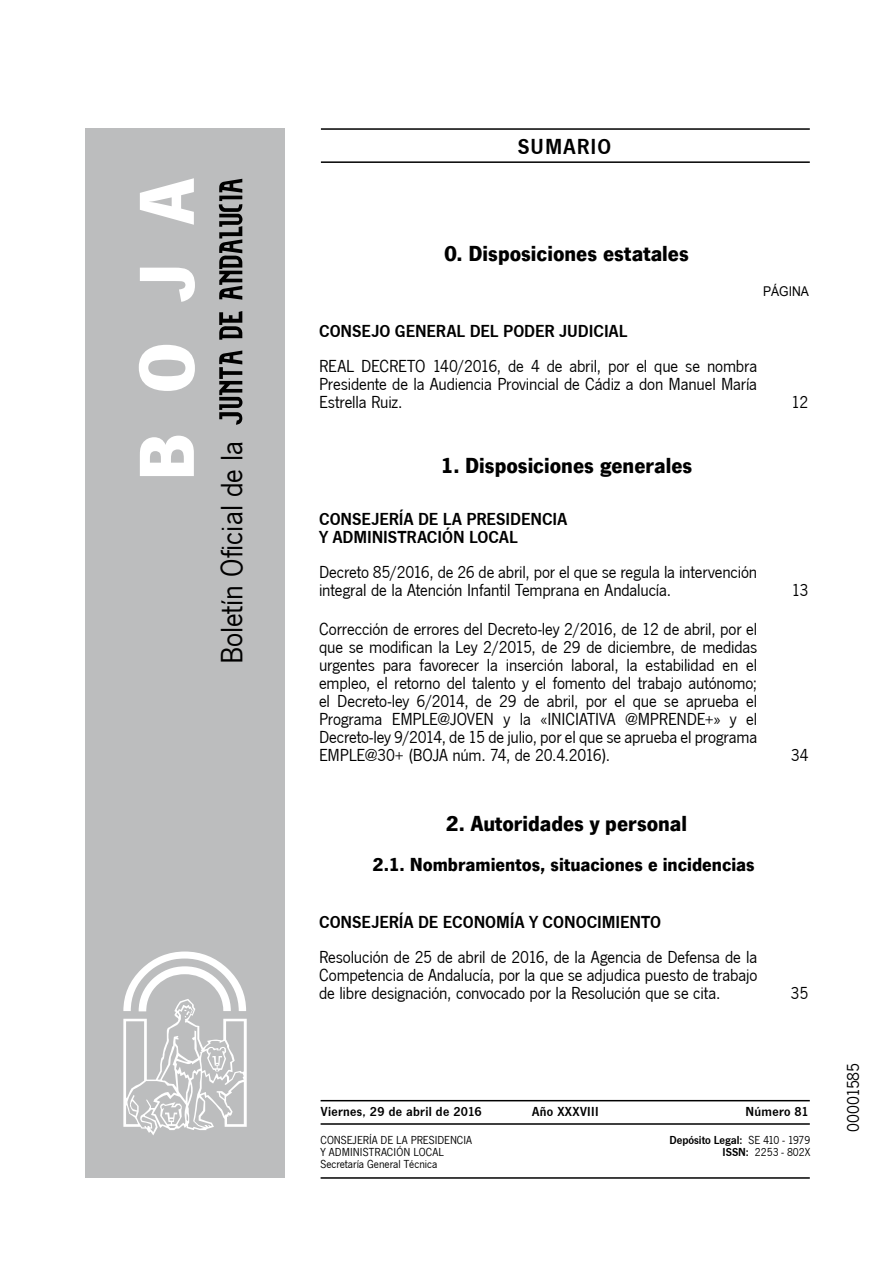
<style>
.page{position:relative;width:893px;height:1263px;background:#fff}
.page>*{position:absolute;margin:0;border:0;box-sizing:border-box;transform-origin:0 0}
.t1{font:700 81px "News Got T";color:#fff}
.t2{font:31.95px "News Got T";color:#000}
.t3{font:700 22.5px "News Got T";color:#000}
.t4{font:600 22.5px "News Got T";letter-spacing:.05em;color:#000}
.t5{font:700 19.5px "News Got T";color:#000}
.t6{font:18px/18px "News Got T";letter-spacing:-.01em;color:#000;text-align:justify}
.t7{font:600 18px/18px "News Got T";color:#000}
.t8{font:600 13.5px "News Got T";letter-spacing:.025em;color:#000}
.t9{font:13.5px "Arial";color:#000;scale:.9 1}
.t10{font:12px/12px "News Got T";color:#000}
.t11{font:600 12px/12px "News Got T";color:#000;text-align:right}
.s1{font-weight:400}
</style>
<div class="page">
<hr style="left:321px;top:128px;width:488px;height:2px;background:#000">
<hr style="left:321px;top:161px;width:488px;height:2px;background:#000">
<div style="left:85px;top:128px;width:200px;height:1050px;background:#bcbdbe"></div>
<svg style="left:219px;top:351px;width:23px;height:74px"></svg>
<svg style="left:219px;top:311px;width:23px;height:29px"></svg>
<svg style="left:219px;top:179px;width:23px;height:121px"></svg>
<svg style="left:123px;top:952px;width:124px;height:183px"></svg>
<hr style="left:320px;top:1100px;width:489px;height:1px;background:#000">
<hr style="left:320px;top:1177px;width:489px;height:2px;background:#000">
<hr style="left:320px;top:1123px;width:489px;height:2px;background:#000">
<h1 class="t1" style="left:119px;top:481px;width:305px;rotate:-90deg">BOJA</h1>
<h2 class="t2" style="left:214px;top:664px;width:225px;rotate:-90deg">Boletín Oficial de la</h2>
<p class="t4" style="left:517px;top:134px;width:95px">SUMARIO</p>
<p class="t3" style="left:444px;top:240px;width:246px">0. Disposiciones estatales</p>
<p class="t9" style="left:763px;top:282px;width:53px">PÁGINA</p>
<p class="t7" style="left:319px;top:322px;width:128px">CONSEJO GENERAL</p>
<p class="t7" style="left:469px;top:322px;width:99px">DEL PODER JUDICIAL</p>
<p class="t6" style="left:319px;top:357px;width:439px">REAL DECRETO 140/2016, de 4 de abril, por el que se nombra Presidente de la Audiencia Provincial de Cádiz a don Manuel María Estrella Ruiz.</p>
<p class="t3" style="left:440px;top:452px;width:253px">1. Disposiciones generales</p>
<p class="t7" style="left:319px;top:510px;width:222px">CONSEJERÍA DE LA PRESIDENCIA<br>Y ADMINIS</p>
<p class="t7" style="left:397px;top:528px;width:19px">TRACI</p>
<p class="t7" style="left:442px;top:528px;width:47px">ÓN LOCAL</p>
<p class="t6" style="left:319px;top:563px;width:439px">Decreto 85/2016, de 26 de abril, por el que se regula la intervención integral de la Atención Infantil Temprana en Andalucía.</p>
<p class="t6" style="left:319px;top:621px;width:439px">Corrección de errores del Decreto-ley 2/2016, de 12 de abril, por el que se modifican la Ley 2/2015, de 29 de diciembre, de medidas urgentes para favorecer la inserción laboral, la estabilidad en el empleo, el retorno del talento y el fomento del trabajo autónomo; el Decreto-ley 6/2014, de 29 de abril, por el que se aprueba el Programa EMPLE@JOVEN y la «INICIATIVA @MPRENDE+» y el Decreto-ley 9/2014, de 15 de julio, por el que se aprueba el programa EMPLE@30+ (BOJA núm. 74, de 20.4.2016).</p>
<p class="t3" style="left:446px;top:810px;width:243px">2. Autoridades y personal</p>
<p class="t5" style="left:372px;top:853px;width:384px">2.1. Nombramientos, situaciones e incidencias</p>
<p class="t7" style="left:319px;top:913px;width:136px">CONSEJERÍA DE ECONOM</p>
<p class="t7" style="left:510px;top:913px;width:54px">ÍA Y CONOCIMI</p>
<p class="t7" style="left:620px;top:913px;width:40px">ENTO</p>
<p class="t6" style="left:319px;top:948px;width:439px">Resolución de 25 de abril de 2016, de la Agencia de Defensa de la Competencia de Andalucía, por la que se adjudica puesto de trabajo de libre designación, convocado por la Resolución que se cita.</p>
<p class="t6" style="left:791px;top:393px;width:19px">12</p>
<p class="t6" style="left:791px;top:581px;width:18px">13</p>
<p class="t6" style="left:790px;top:747px;width:19px">34</p>
<p class="t6" style="left:790px;top:984px;width:19px">35</p>
<p class="t8" style="left:321px;top:1104px;width:162px">VIERNES, 29 DE ABRIL DE 2016</p>
<p class="t8" style="left:532px;top:1104px;width:68px">AÑO XXXVIII</p>
<p class="t8" style="left:745px;top:1104px;width:65px">NÚMERO 81</p>
<p class="t10" style="left:320px;top:1134px;width:153px">CONSEJERÍA DE LA PRESIDENCIA<br>Y ADMINISTRACIÓN LOCAL<br>Secretaría General Técnica</p>
<p class="t11" style="left:669px;top:1134px;width:142px">DEPÓSITO LEGAL: <span class="s1">SE 410 - 1979<br></span>ISSN: <span class="s1">2253 - 802X</span></p>
<p class="t6" style="left:844px;top:1132px;width:70px;rotate:-90deg">00001585</p>
</div>
